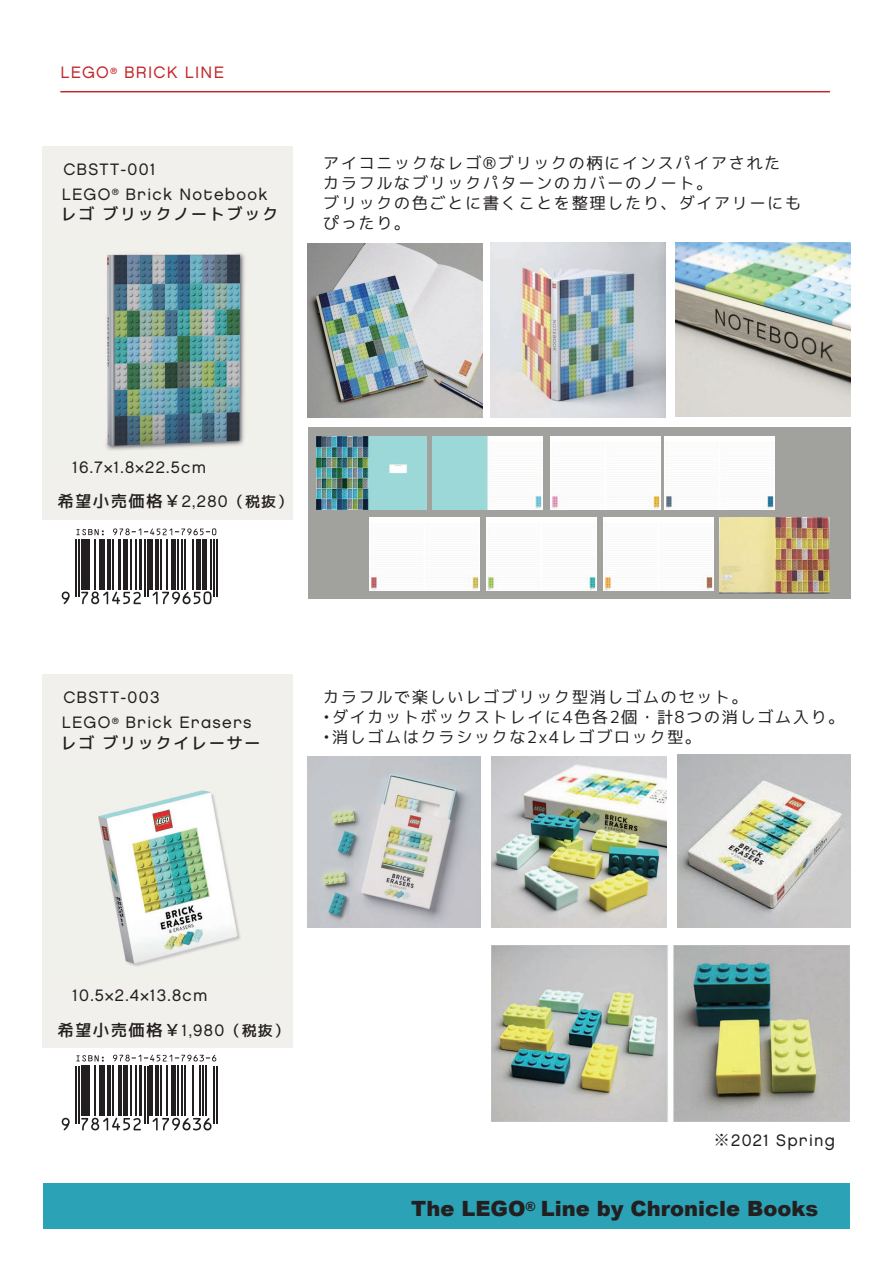
<style>
.page{position:relative;width:893px;height:1263px;background:#fff}
.page>*{position:absolute;margin:0;border:0;box-sizing:border-box;transform-origin:0 0}
.t1{font:900 21px "Arial";color:#231f20}
.t2{font:16.5px/19.8px "mgenplus 2 p regular";letter-spacing:.075em;color:#231f20}
.t3{font:16.5px "LEGO Chalet 7080 80";letter-spacing:.075em;color:#231f20}
.t4{font:16.5px "mgenplus 2 p medium";letter-spacing:.075em;color:#231f20}
.t5{font:16.5px "LEGO Chalet 7080 80";letter-spacing:.075em;color:#c4272c}
.s1{font-family:"LEGO Chalet 7080 80"}
.s2{font-size:15px}
.s3{font-family:"Koz Go Pr 6 N"}
</style>
<div class="page">
<div style="left:43px;top:146px;width:250px;height:373px;background:#f1f0ec"></div>
<img style="left:106px;top:252px;width:139px;height:199px">
<div style="left:308px;top:428px;width:542px;height:171px;background:#a1a29e"></div>
<hr style="left:60px;top:91px;width:770px;height:1px;background:#c4272c">
<div style="left:43px;top:674px;width:250px;height:374px;background:#f1f0ec"></div>
<img style="left:491px;top:242px;width:175px;height:176px">
<img style="left:308px;top:244px;width:174px;height:174px">
<img style="left:676px;top:242px;width:174px;height:174px">
<img style="left:316px;top:436px;width:110px;height:73px">
<img style="left:433px;top:436px;width:110px;height:73px">
<div style="left:550px;top:436px;width:110px;height:73px;background:#fcfcfc"></div>
<div style="left:665px;top:436px;width:110px;height:73px;background:#fcfcfc"></div>
<div style="left:370px;top:517px;width:110px;height:73px;background:#fcfcfc"></div>
<div style="left:486px;top:517px;width:110px;height:73px;background:#fcfcfc"></div>
<div style="left:603px;top:517px;width:110px;height:73px;background:#fcfcfc"></div>
<img style="left:719px;top:518px;width:110px;height:76px">
<svg style="left:61px;top:539px;width:157px;height:66px"></svg>
<svg style="left:76px;top:529px;width:28px;height:6px"></svg>
<svg style="left:113px;top:528px;width:103px;height:7px"></svg>
<svg style="left:62px;top:591px;width:8px;height:13px"></svg>
<hr style="left:75px;top:539px;width:1px;height:58px;background:#231f20">
<hr style="left:78px;top:539px;width:1px;height:58px;background:#231f20">
<hr style="left:81px;top:539px;width:4px;height:51px;background:#231f20">
<hr style="left:87px;top:539px;width:3px;height:51px;background:#231f20">
<hr style="left:95px;top:539px;width:1px;height:51px;background:#231f20">
<hr style="left:99px;top:539px;width:1px;height:51px;background:#231f20">
<hr style="left:102px;top:539px;width:3px;height:51px;background:#231f20">
<hr style="left:108px;top:539px;width:3px;height:51px;background:#231f20">
<hr style="left:112px;top:539px;width:2px;height:51px;background:#231f20">
<hr style="left:118px;top:539px;width:3px;height:51px;background:#231f20">
<hr style="left:123px;top:539px;width:4px;height:51px;background:#231f20">
<hr style="left:130px;top:539px;width:2px;height:51px;background:#231f20">
<svg style="left:81px;top:591px;width:60px;height:13px"></svg>
<hr style="left:135px;top:539px;width:1px;height:51px;background:#231f20">
<hr style="left:139px;top:539px;width:3px;height:51px;background:#231f20">
<hr style="left:144px;top:539px;width:1px;height:58px;background:#231f20">
<hr style="left:147px;top:539px;width:1px;height:58px;background:#231f20">
<hr style="left:150px;top:539px;width:3px;height:51px;background:#231f20">
<hr style="left:156px;top:539px;width:3px;height:51px;background:#231f20">
<hr style="left:160px;top:539px;width:2px;height:51px;background:#231f20">
<hr style="left:166px;top:539px;width:2px;height:51px;background:#231f20">
<hr style="left:171px;top:539px;width:4px;height:51px;background:#231f20">
<hr style="left:177px;top:539px;width:1px;height:51px;background:#231f20">
<hr style="left:181px;top:539px;width:2px;height:51px;background:#231f20">
<hr style="left:184px;top:539px;width:2px;height:51px;background:#231f20">
<hr style="left:192px;top:539px;width:1px;height:51px;background:#231f20">
<div style="left:196px;top:539px;width:5px;height:51px;background:#231f20"></div>
<svg style="left:153px;top:591px;width:59px;height:13px"></svg>
<div style="left:202px;top:539px;width:5px;height:51px;background:#231f20"></div>
<hr style="left:210px;top:539px;width:1px;height:51px;background:#231f20">
<hr style="left:213px;top:539px;width:1px;height:58px;background:#231f20">
<hr style="left:216px;top:539px;width:1px;height:58px;background:#231f20">
<svg style="left:61px;top:1071px;width:157px;height:60px"></svg>
<svg style="left:76px;top:1055px;width:28px;height:6px"></svg>
<svg style="left:113px;top:1055px;width:103px;height:6px"></svg>
<svg style="left:62px;top:1118px;width:8px;height:12px"></svg>
<hr style="left:75px;top:1066px;width:1px;height:57px;background:#231f20">
<hr style="left:78px;top:1066px;width:1px;height:57px;background:#231f20">
<hr style="left:81px;top:1066px;width:4px;height:50px;background:#231f20">
<hr style="left:87px;top:1066px;width:3px;height:50px;background:#231f20">
<hr style="left:95px;top:1066px;width:1px;height:50px;background:#231f20">
<hr style="left:99px;top:1066px;width:1px;height:50px;background:#231f20">
<hr style="left:102px;top:1066px;width:3px;height:50px;background:#231f20">
<hr style="left:108px;top:1066px;width:3px;height:50px;background:#231f20">
<hr style="left:112px;top:1066px;width:2px;height:50px;background:#231f20">
<hr style="left:118px;top:1066px;width:3px;height:50px;background:#231f20">
<hr style="left:123px;top:1066px;width:4px;height:50px;background:#231f20">
<hr style="left:130px;top:1066px;width:2px;height:50px;background:#231f20">
<svg style="left:81px;top:1118px;width:60px;height:12px"></svg>
<hr style="left:135px;top:1066px;width:1px;height:50px;background:#231f20">
<hr style="left:139px;top:1066px;width:3px;height:50px;background:#231f20">
<hr style="left:144px;top:1066px;width:1px;height:57px;background:#231f20">
<hr style="left:147px;top:1066px;width:1px;height:57px;background:#231f20">
<hr style="left:150px;top:1066px;width:3px;height:50px;background:#231f20">
<hr style="left:156px;top:1066px;width:3px;height:50px;background:#231f20">
<hr style="left:160px;top:1066px;width:2px;height:50px;background:#231f20">
<hr style="left:166px;top:1066px;width:2px;height:50px;background:#231f20">
<hr style="left:171px;top:1066px;width:4px;height:50px;background:#231f20">
<hr style="left:177px;top:1066px;width:1px;height:50px;background:#231f20">
<hr style="left:181px;top:1066px;width:2px;height:50px;background:#231f20">
<hr style="left:184px;top:1066px;width:2px;height:50px;background:#231f20">
<hr style="left:192px;top:1066px;width:1px;height:50px;background:#231f20">
<hr style="left:199px;top:1066px;width:2px;height:50px;background:#231f20">
<svg style="left:153px;top:1118px;width:59px;height:12px"></svg>
<hr style="left:202px;top:1066px;width:2px;height:50px;background:#231f20">
<hr style="left:205px;top:1066px;width:2px;height:50px;background:#231f20">
<hr style="left:213px;top:1066px;width:1px;height:57px;background:#231f20">
<hr style="left:216px;top:1066px;width:1px;height:57px;background:#231f20">
<img style="left:308px;top:756px;width:173px;height:172px">
<img style="left:491px;top:756px;width:175px;height:172px">
<img style="left:677px;top:755px;width:173px;height:173px">
<img style="left:491px;top:946px;width:358px;height:176px">
<div style="left:43px;top:1183px;width:806px;height:45px;background:#2ba2b5"></div>
<img style="left:98px;top:790px;width:143px;height:177px">
<p class="t5" style="left:60px;top:63px;width:165px">LEGO<sup>®</sup> BRICK LINE</p>
<p class="t3" style="left:63px;top:159px;width:94px">CBSTT-001</p>
<p class="t3" style="left:62px;top:184px;width:207px">LEGO<sup>®</sup> Brick Notebook</p>
<p class="t4" style="left:60px;top:203px;width:220px">レゴ ブリックノートブック</p>
<p class="t2" style="left:323px;top:153px;width:480px">アイコニックなレゴ®ブリックの柄にインスパイアされた<br>カラフルなブリックパターンのカバーのノート。<br>ブリックの色ごとに書くことを整理したり、ダイアリーにもぴったり。</p>
<p class="t3" style="left:72px;top:457px;width:135px">16.7×1.8×22.5cm</p>
<p class="t4" style="left:57px;top:490px;width:236px">希望小売価格￥<span class="s1">2,280</span><span class="s2">（税抜）</span></p>
<p class="t3" style="left:63px;top:687px;width:98px">CBSTT-003</p>
<p class="t3" style="left:62px;top:712px;width:191px">LEGO<sup>®</sup> Brick Erasers</p>
<p class="t4" style="left:60px;top:731px;width:202px">レゴ ブリックイレーサー</p>
<p class="t2" style="left:323px;top:687px;width:427px">カラフルで楽しいレゴブリック型消しゴムのセット。</p>
<p class="t2" style="left:323px;top:707px;width:523px">•ダイカットボックストレイに4色各2個・計8つの消しゴム入り。</p>
<p class="t2" style="left:323px;top:727px;width:380px">•消しゴムはクラシックな2x4レゴブロック型。</p>
<p class="t3" style="left:72px;top:985px;width:137px">10.5×2.4×13.8cm</p>
<p class="t4" style="left:57px;top:1018px;width:233px">希望小売価格￥<span class="s1">1,980</span><span class="s2">（税抜）</span></p>
<p class="t3" style="left:713px;top:1130px;width:123px"><span class="s3">※</span>2021 Spring</p>
<p class="t1" style="left:411px;top:1193px;width:409px">The LEGO<sup>®</sup> Line by Chronicle Books</p>
</div>
